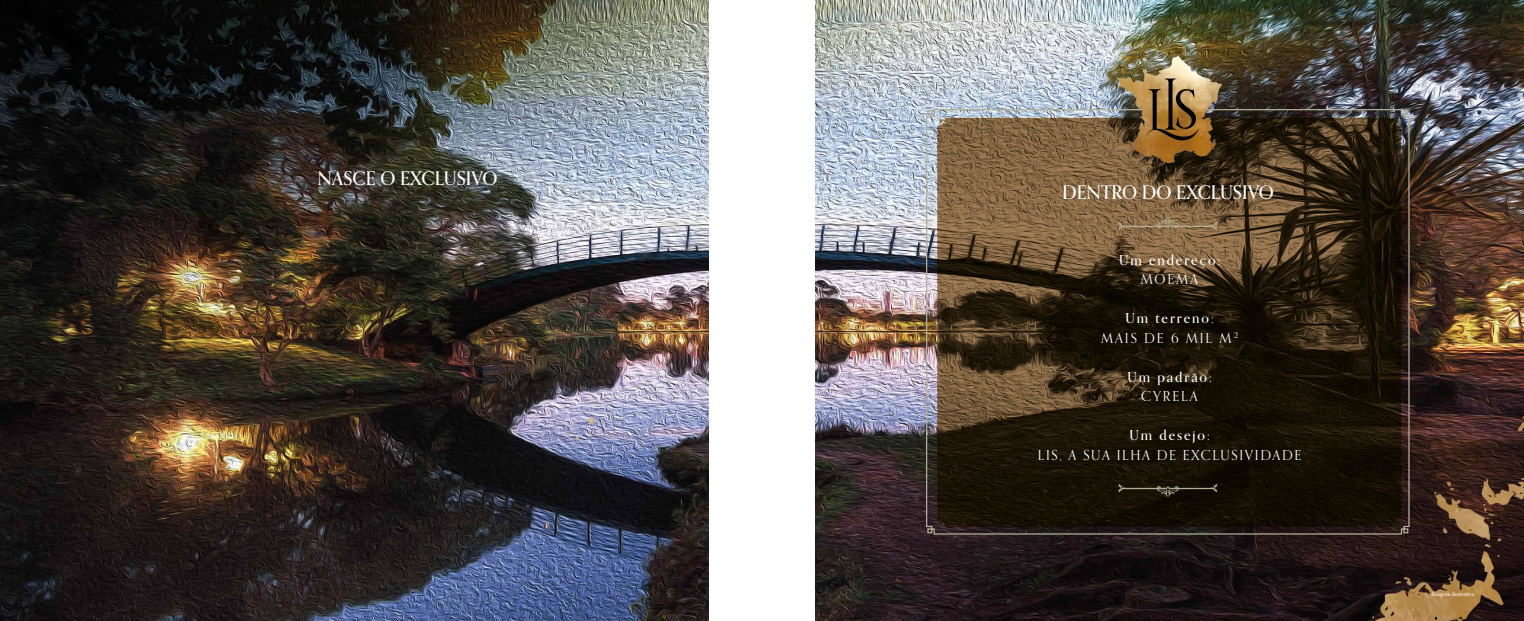
<style>
.page{position:relative;width:1524px;height:621px;background:#fff}
.page>*{position:absolute;margin:0;border:0;box-sizing:border-box;transform-origin:0 0}
.t1{font:500 18.75px "Orpheus Pro";color:#fff}
.t2{font:13.75px "Orpheus Pro";letter-spacing:.12em;color:#fff}
.t3{font:500 13.75px "Orpheus Pro";letter-spacing:.14em;color:#fff}
.t4{font:13.75px/19.5px "Orpheus Pro";letter-spacing:.14em;color:#fff;text-align:center}
.t5{font:500 5.62px "Orpheus Pro";color:#fff}
.s1{font-weight:500}
</style>
<div class="page">
<img style="left:0;top:0;width:709px;height:620px">
<img style="left:815px;top:0;width:709px;height:620px">
<svg style="left:925px;top:108px;width:485px;height:426px;background:#3c2f1d"></svg>
<svg style="left:1117px;top:216px;width:101px;height:14px"></svg>
<svg style="left:1117px;top:483px;width:101px;height:14px"></svg>
<img style="left:1115px;top:53px;width:109px;height:112px">
<svg style="left:1147px;top:78px;width:52px;height:62px;background:#906e3b"></svg>
<h1 class="t1" style="left:317px;top:166px;width:181px">NASCE O EXCLUSIVO</h1>
<h1 class="t1" style="left:1062px;top:180px;width:213px">DENTRO DO EXCLUSIVO</h1>
<p class="t3" style="left:1119px;top:251px;width:103px">Um endereço:</p>
<p class="t2" style="left:1141px;top:270px;width:59px">MOEMA</p>
<p class="t4" style="left:1101px;top:308px;width:138px"><span class="s1">Um terreno:<br></span>MAIS DE 6 MIL M <sup>2</sup></p>
<p class="t3" style="left:1127px;top:368px;width:86px">Um padrão:</p>
<p class="t2" style="left:1141px;top:387px;width:58px">CYRELA</p>
<p class="t3" style="left:1129px;top:426px;width:82px">Um desejo:</p>
<p class="t2" style="left:1038px;top:446px;width:265px">LIS, A SUA ILHA DE EXCLUSIVIDADE</p>
<p class="t5" style="left:1431px;top:590px;width:44px">Imagem ilustrativa</p>
</div>
